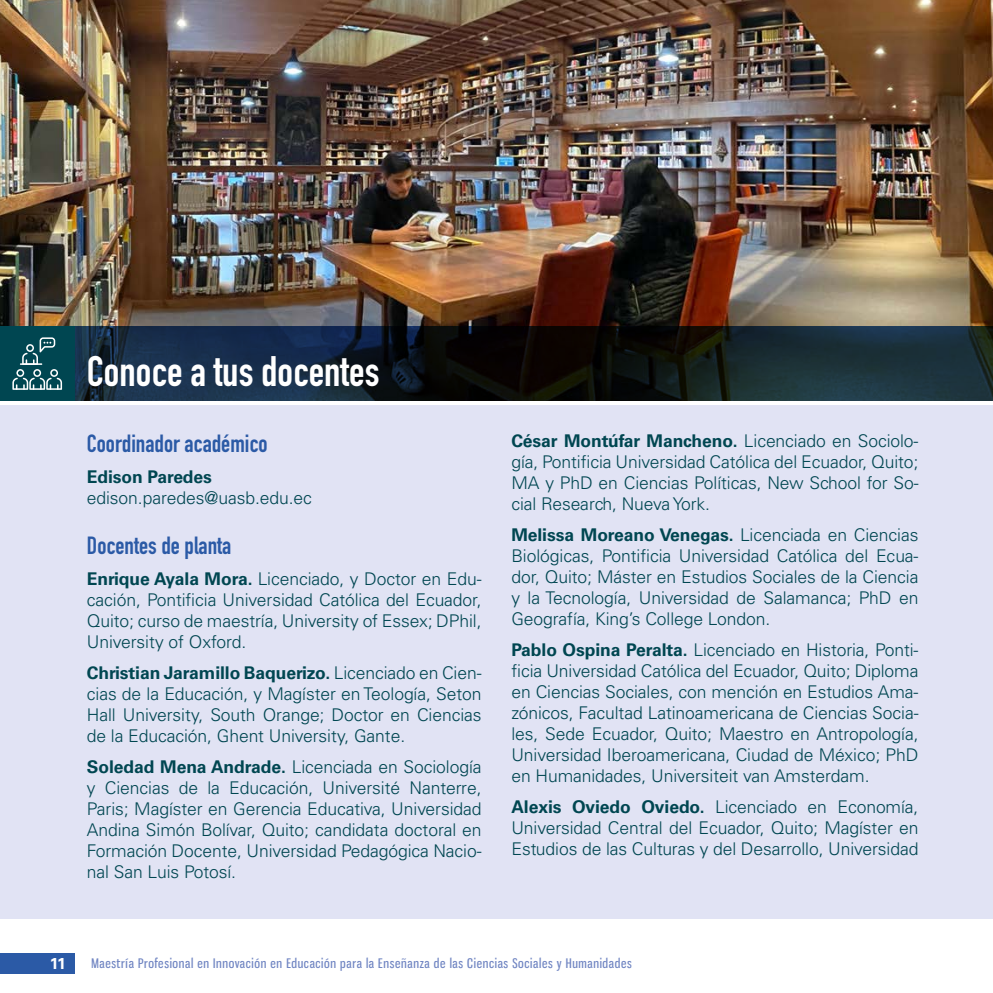
<style>
.page{position:relative;width:993px;height:993px;background:#fff}
.page>*{position:absolute;margin:0;border:0;box-sizing:border-box;transform-origin:0 0}
.t1{font:700 42px "DIN Condensed";color:#fff}
.t2{font:700 24.5px "DIN Condensed";color:#2b5aa6}
.t3{font:300 17.5px/21px "Univers LT Std";letter-spacing:-.005em;color:#004651;text-align:justify}
.t4{font:700 17.5px "Univers LT Std";letter-spacing:-.005em;color:#004651}
.t5{font:700 15.75px "Univers LT Std";color:#fff}
.t6{font:13.12px "Gnuolane Rg";letter-spacing:.05em;color:#7085c2}
.s1{font-weight:700}
</style>
<div class="page">
<div style="left:0;top:952px;width:74px;height:21px;background:#2b5aa6"></div>
<div style="left:0;top:404px;width:992px;height:514px;background:#e1e3f4"></div>
<img style="left:0;top:0;width:992px;height:326px">
<svg style="left:74px;top:326px;width:918px;height:75px;background:#13212c"></svg>
<div style="left:0;top:326px;width:74px;height:75px;background:#004651"></div>
<svg style="left:12px;top:337px;width:50px;height:52px"></svg>
<h1 class="t1" style="left:87px;top:343px;width:294px">Conoce a tus docentes</h1>
<h2 class="t2" style="left:87px;top:426px;width:182px">Coordinador académico</h2>
<p class="t4" style="left:87px;top:466px;width:127px">Edison Paredes</p>
<p class="t3" style="left:87px;top:487px;width:226px">edison.paredes@uasb.edu.ec</p>
<h2 class="t2" style="left:87px;top:529px;width:146px">Docentes de planta</h2>
<p class="t3" style="left:87px;top:568px;width:396px"><span class="s1">Enrique Ayala Mora.</span> Licenciado, y Doctor en Edu&shy;cación, Pontificia Universidad Católica del Ecuador, Quito; curso de maestría, University of Essex; DPhil, University of Oxford.</p>
<p class="t3" style="left:87px;top:662px;width:396px"><span class="s1">Christian Jaramillo Baquerizo.</span> Licenciado en Cien&shy;cias de la Educación, y Magíster en Teología, Seton Hall University, South Orange; Doctor en Ciencias de la Educación, Ghent University, Gante.</p>
<p class="t3" style="left:87px;top:756px;width:396px"><span class="s1">Soledad Mena Andrade.</span> Licenciada en Sociología y Ciencias de la Educación, Université Nanterre, Paris; Magíster en Gerencia Educativa, Universidad Andina Simón Bolívar, Quito; candidata doctoral en Formación Docente, Universidad Pedagógica Nacio&shy;nal San Luis Potosí.</p>
<p class="t3" style="left:511px;top:430px;width:408px"><span class="s1">César Montúfar Mancheno.</span> Licenciado en Sociolo&shy;gía, Pontificia Universidad Católica del Ecuador, Quito; MA y PhD en Ciencias Políticas, New School for So&shy;cial Research, Nueva York.</p>
<p class="t3" style="left:511px;top:524px;width:408px"><span class="s1">Melissa Moreano Venegas.</span> Licenciada en Ciencias Biológicas, Pontificia Universidad Católica del Ecua&shy;dor, Quito; Máster en Estudios Sociales de la Ciencia y la Tecnología, Universidad de Salamanca; PhD en Geografía, King’s College London.</p>
<p class="t3" style="left:511px;top:639px;width:408px"><span class="s1">Pablo Ospina Peralta.</span> Licenciado en Historia, Ponti&shy;ficia Universidad Católica del Ecuador, Quito; Diploma en Ciencias Sociales, con mención en Estudios Ama&shy;zónicos, Facultad Latinoamericana de Ciencias Socia&shy;les, Sede Ecuador, Quito; Maestro en Antropología, Universidad Iberoamericana, Ciudad de México; PhD en Humanidades, Universiteit van Amsterdam.</p>
<p class="t3" style="left:511px;top:796px;width:408px"><span class="s1">Alexis Oviedo Oviedo.</span> Licenciado en Economía, Universidad Central del Ecuador, Quito; Magíster en Estudios de las Culturas y del Desarrollo, Universidad</p>
<p class="t5" style="left:50px;top:953px;width:18px">11</p>
<p class="t6" style="left:92px;top:954px;width:541px">Maestría Profesional en Innovación en Educación para la Enseñanza de las Ciencias Sociales y Humanidades</p>
</div>
